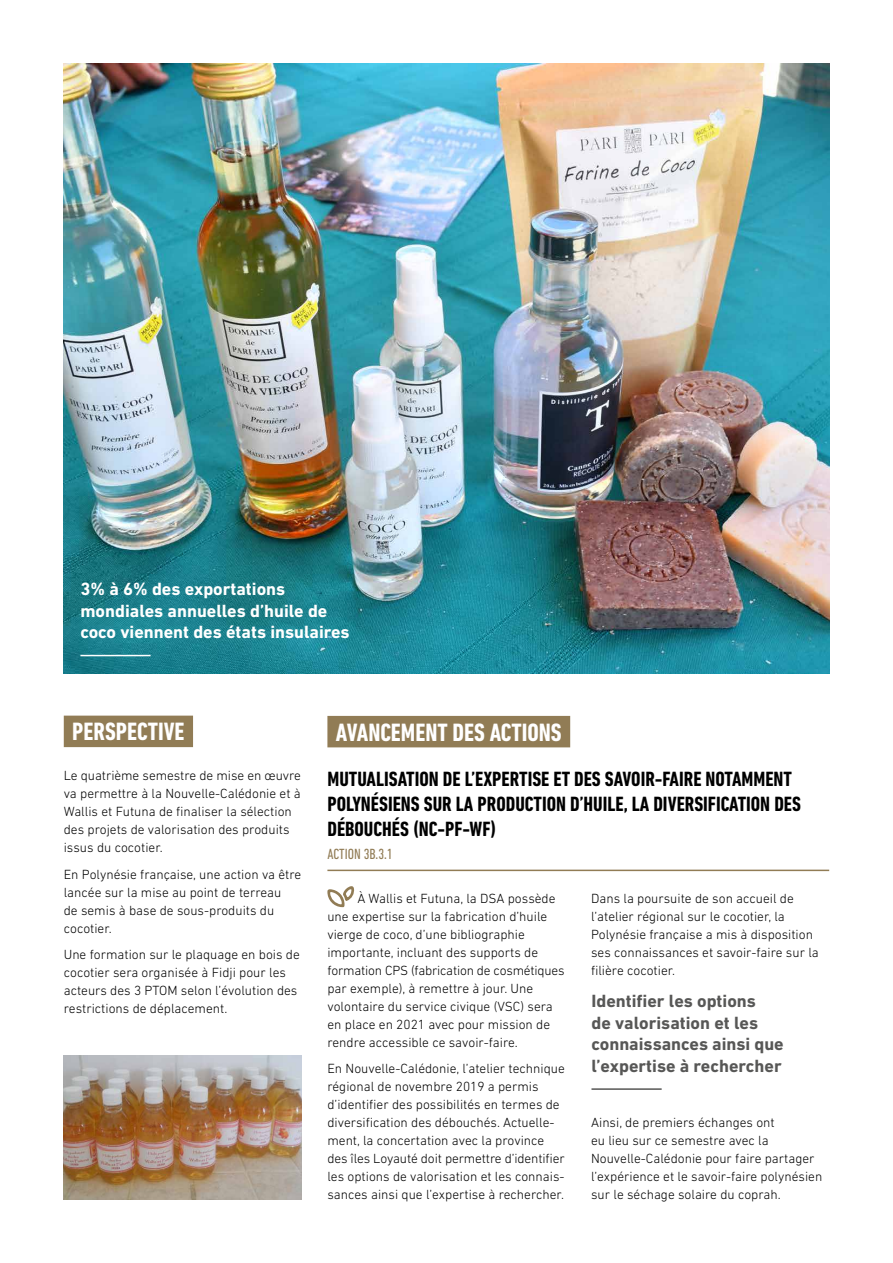
<style>
.page{position:relative;width:893px;height:1263px;background:#fff}
.page>*{position:absolute;margin:0;border:0;box-sizing:border-box;transform-origin:0 0}
.t1{font:700 condensed 25.5px "DIN Next LT Pro";color:#fff}
.t2{font:700 condensed 21px/25.2px "DIN Next LT Pro";color:#000}
.t3{font:700 18px/21.6px "DIN Next LT Pro";color:#575756}
.t4{font:700 18px/21.6px "DIN Next LT Pro";color:#fff}
.t5{font:condensed 15px "DIN Next LT Pro";color:#917c55}
.t6{font:300 13.5px/18px "DIN Next LT Pro";color:#000}
</style>
<div class="page">
<div style="left:327px;top:716px;width:243px;height:31px;background:#917c55"></div>
<div style="left:64px;top:716px;width:129px;height:31px;background:#917c55"></div>
<img style="left:64px;top:1056px;width:238px;height:143px">
<hr style="left:327px;top:870px;width:502px;height:1px;background:#917c55">
<hr style="left:591px;top:1088px;width:71px;height:2px;background:#575756">
<svg style="left:327px;top:886px;width:28px;height:21px"></svg>
<img style="left:64px;top:64px;width:765px;height:609px">
<hr style="left:80px;top:655px;width:71px;height:1px;background:#fff">
<h3 class="t4" style="left:80px;top:578px;width:271px">3% à 6% des exportations mondiales annuelles d’huile de coco viennent des états insulaires</h3>
<h1 class="t1" style="left:72px;top:717px;width:114px">PERSPECTIVE</h1>
<h1 class="t1" style="left:336px;top:717px;width:227px">AVANCEMENT DES ACTIONS</h1>
<p class="t6" style="left:64px;top:766px;width:239px">Le quatrième semestre de mise en œuvre va permettre à la Nouvelle-Calédonie et à Wallis et Futuna de finaliser la sélection des projets de valorisation des produits issus du cocotier.</p>
<p class="t6" style="left:64px;top:865px;width:239px">En Polynésie française, une action va être lancée sur la mise au point de terreau<br>de semis à base de sous-produits du cocotier.</p>
<p class="t6" style="left:64px;top:945px;width:238px">Une formation sur le plaquage en bois de cocotier sera organisée à Fidji pour les acteurs des 3 PTOM selon l’évolution des restrictions de déplacement.</p>
<h2 class="t2" style="left:327px;top:766px;width:475px">MUTUALISATION DE L’EXPERTISE ET DES SAVOIR-FAIRE NOTAMMENT<br>POLYNÉSIENS SUR LA PRODUCTION D’HUILE, LA DIVERSIFICATION DES<br>DÉBOUCHÉS (NC-PF-WF)</h2>
<p class="t5" style="left:327px;top:845px;width:67px">ACTION 3B.3.1</p>
<p class="t6" style="left:327px;top:889px;width:239px;text-indent:30px">À Wallis et Futuna, la DSA possède une expertise sur la fabrication d’huile vierge de coco, d’une bibliographie importante, incluant des supports de formation CPS (fabrication de cosmétiques par exemple), à remettre à jour. Une volontaire du service civique (VSC) sera en place en 2021 avec pour mission de rendre accessible ce savoir-faire.</p>
<p class="t6" style="left:327px;top:1059px;width:239px">En Nouvelle-Calédonie, l’atelier technique régional de novembre 2019 a permis d’identifier des possibilités en termes de diversification des débouchés. Actuelle&shy;ment, la concertation avec la province des îles Loyauté doit permettre d’identifier les options de valorisation et les connais&shy;sances ainsi que l’expertise à rechercher.</p>
<p class="t6" style="left:591px;top:889px;width:229px">Dans la poursuite de son accueil de l’atelier régional sur le cocotier, la Polynésie française a mis à disposition ses connaissances et savoir-faire sur la filière cocotier.</p>
<h3 class="t3" style="left:591px;top:990px;width:194px">Identifier les options<br>de valorisation et les connaissances ainsi que l’expertise à rechercher</h3>
<p class="t6" style="left:591px;top:1113px;width:233px">Ainsi, de premiers échanges ont<br>eu lieu sur ce semestre avec la Nouvelle-Calédonie pour faire partager l’expérience et le savoir-faire polynésien sur le séchage solaire du coprah.</p>
</div>
